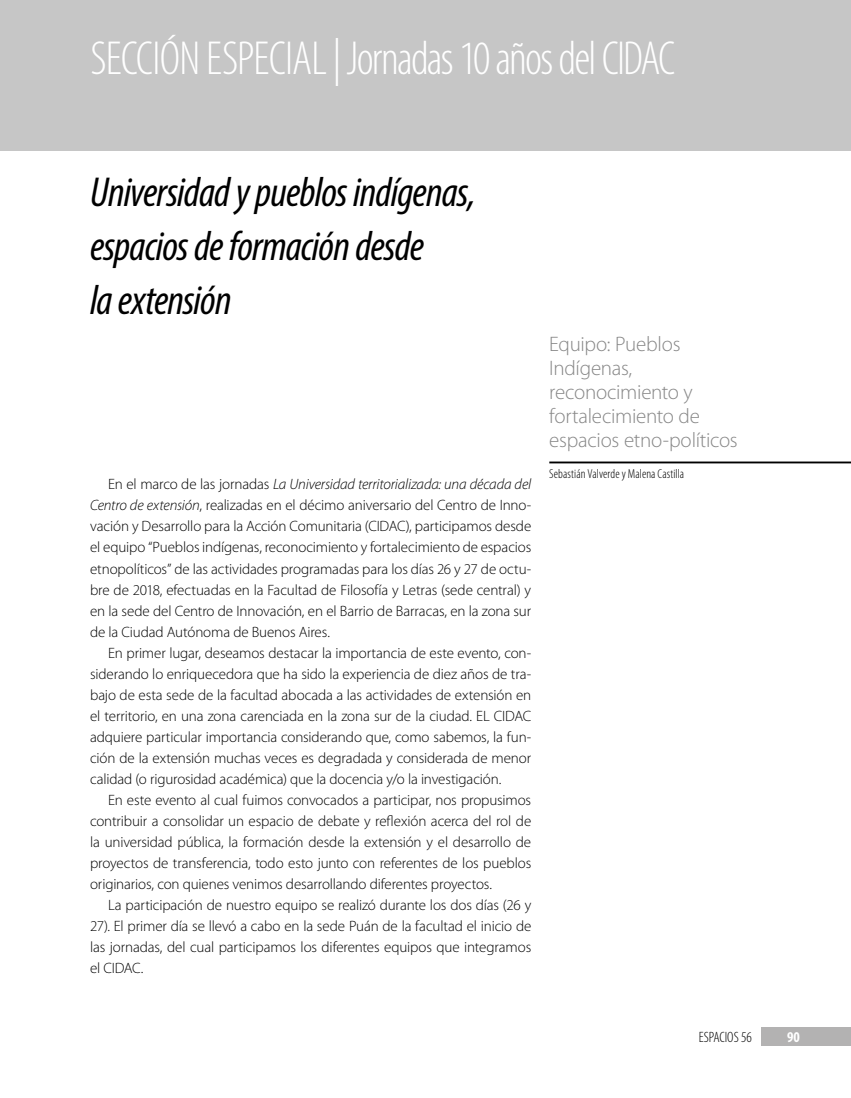
<style>
.page{position:relative;width:851px;height:1098px;background:#fff}
.page>*{position:absolute;margin:0;border:0;box-sizing:border-box;transform-origin:0 0}
.Encabezado_Sección{font:300 condensed 48px "Myriad Pro";letter-spacing:-.035em;color:#fff}
.Titulo_nota{font:italic condensed 42px/54px "Myriad Pro";letter-spacing:-.02em;color:#000}
.Nombre_autor{font:300 21px/24px "Myriad Pro";letter-spacing:-.015em;color:#878787}
.Texto_central{font:300 15px/21px "Myriad Pro";letter-spacing:-.01em;color:#000;text-align:justify}
.t1{font:300 condensed 15px "Myriad Pro";color:#000}
.t2{font:700 condensed 15px "Myriad Pro";color:#fff}
.Reseña_biográfica_br{font:300 condensed 12.9px "Myriad Pro";letter-spacing:.005em;color:#000}
.s1{font-style:italic}
</style>
<div class="page">
<div style="left:760px;top:1027px;width:90px;height:18px;background:#b3b2b2"></div>
<div style="left:0;top:0;width:850px;height:151px;background:#c6c6c6"></div>
<hr style="left:549px;top:461px;width:301px;height:2px;background:#000">
<p class="Encabezado_Sección" style="left:90px;top:32px;width:586px">SECCIÓN ESPECIAL | Jornadas 10 años del CIDAC</p>
<p class="Titulo_nota" style="left:90px;top:164px;width:387px">Universidad y pueblos indígenas, espacios de formación desde<br>la extensión</p>
<p class="Texto_central" style="left:90px;top:474px;width:442px;text-indent:18px">En el marco de las jornadas <span class="s1">La Universidad territorializada: una década del Centro de extensión</span>, realizadas en el décimo aniversario del Centro de Inno&shy;vación y Desarrollo para la Acción Comunitaria (CIDAC), participamos desde el equipo “Pueblos indígenas, reconocimiento y fortalecimiento de espacios etnopolíticos” de las actividades programadas para los días 26 y 27 de octu&shy;bre de 2018, efectuadas en la Facultad de Filosofía y Letras (sede central) y en la sede del Centro de Innovación, en el Barrio de Barracas, en la zona sur de la Ciudad Autónoma de Buenos Aires.</p>
<p class="Texto_central" style="left:90px;top:642px;width:442px;text-indent:18px">En primer lugar, deseamos destacar la importancia de este evento, con&shy;siderando lo enriquecedora que ha sido la experiencia de diez años de tra&shy;bajo de esta sede de la facultad abocada a las actividades de extensión en el territorio, en una zona carenciada en la zona sur de la ciudad. EL CIDAC adquiere particular importancia considerando que, como sabemos, la fun&shy;ción de la extensión muchas veces es degradada y considerada de menor calidad (o rigurosidad académica) que la docencia y/o la investigación.</p>
<p class="Texto_central" style="left:90px;top:789px;width:442px;text-indent:18px">En este evento al cual fuimos convocados a participar, nos propusimos contribuir a consolidar un espacio de debate y reflexión acerca del rol de la universidad pública, la formación desde la extensión y el desarrollo de proyectos de transferencia, todo esto junto con referentes de los pueblos originarios, con quienes venimos desarrollando diferentes proyectos.</p>
<p class="Texto_central" style="left:90px;top:894px;width:443px;text-indent:18px">La participación de nuestro equipo se realizó durante los dos días (26 y 27). El primer día se llevó a cabo en la sede Puán de la facultad el inicio de las jornadas, del cual participamos los diferentes equipos que integramos el CIDAC.</p>
<p class="Nombre_autor" style="left:549px;top:332px;width:190px">Equipo: Pueblos<br>Indígenas, reconocimiento y fortalecimiento de espacios etno-políticos</p>
<p class="Reseña_biográfica_br" style="left:549px;top:467px;width:136px">Sebastián Valverde y Malena Castilla</p>
<p class="t1" style="left:698px;top:1028px;width:54px">ESPACIOS 56</p>
<p class="t2" style="left:787px;top:1027px;width:14px">90</p>
</div>
